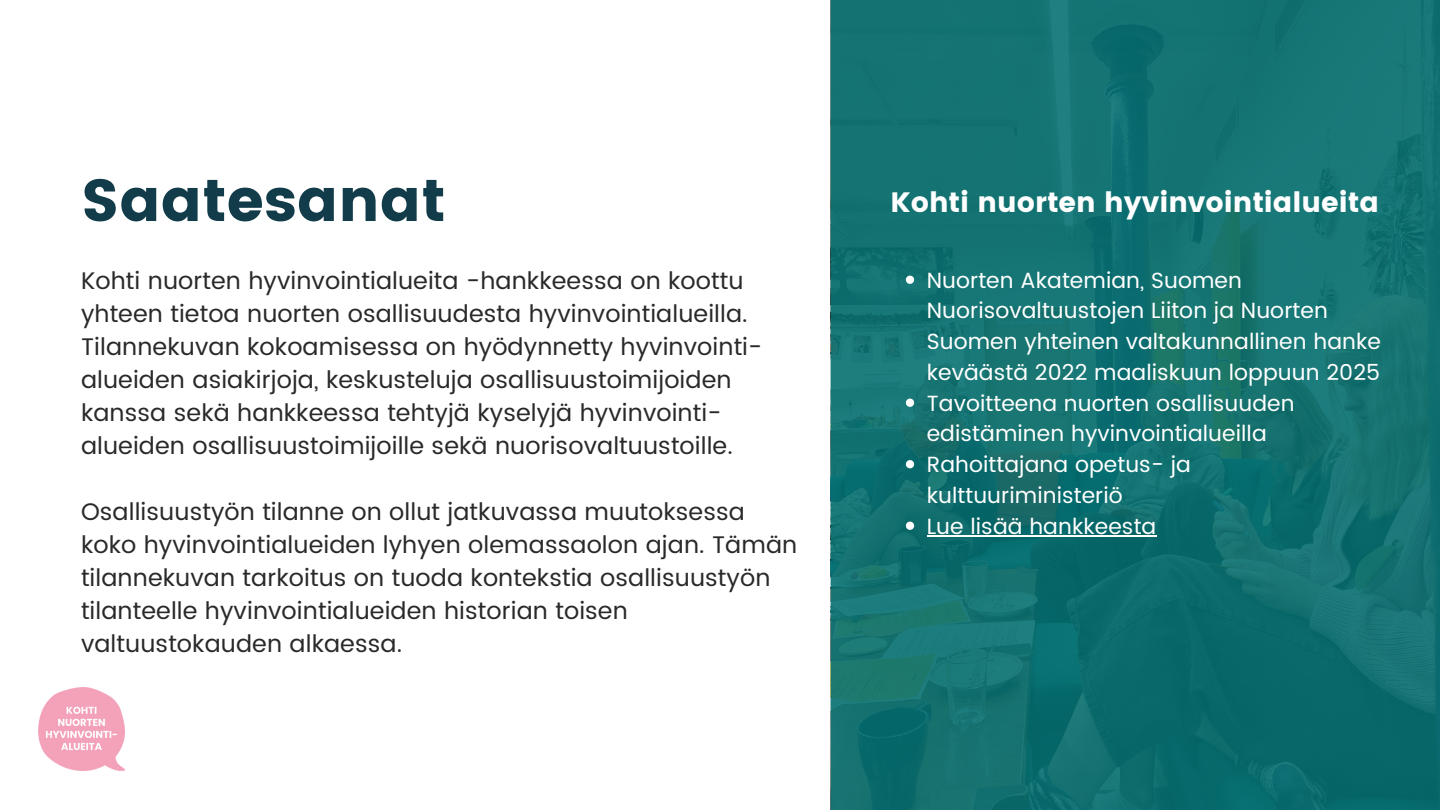
<style>
.page{position:relative;width:1440px;height:810px;background:#fff}
.page>*{position:absolute;margin:0;border:0;box-sizing:border-box;transform-origin:0 0}
.t1{font:59.2px "Poppins";color:#123c49}
.t2{font:28px "Poppins";color:#fff}
.t3{font:24px/33px "Poppins";letter-spacing:.005em;color:#292929}
.t4{font:22px/30.8px "Poppins";letter-spacing:.005em;color:#fff}
</style>
<div class="page">
<svg style="left:831px;top:0;width:609px;height:810px;background:#127170"></svg>
<img style="left:38px;top:688px;width:86px;height:82px">
<svg style="left:906px;top:276px;width:8px;height:8px"></svg>
<svg style="left:906px;top:399px;width:8px;height:8px"></svg>
<svg style="left:906px;top:460px;width:8px;height:8px"></svg>
<svg style="left:906px;top:522px;width:8px;height:8px"></svg>
<hr style="left:927px;top:535px;width:229px;height:2px;background:#fff">
<p class="t1" style="left:81px;top:166px;width:366px">Saatesanat</p>
<p class="t2" style="left:891px;top:186px;width:490px">Kohti nuorten hyvinvointialueita</p>
<h1 class="t3" style="left:81px;top:264px;width:683px">Kohti nuorten hyvinvointialueita -hankkeessa on koottu yhteen tietoa nuorten osallisuudesta hyvinvointialueilla.<br>Tilannekuvan kokoamisessa on hyödynnetty hyvinvointi&shy;alueiden asiakirjoja, keskusteluja osallisuustoimijoiden kanssa sekä hankkeessa tehtyjä kyselyjä hyvinvointi&shy;alueiden osallisuustoimijoille sekä nuorisovaltuustoille.</h1>
<p class="t3" style="left:81px;top:495px;width:718px">Osallisuustyön tilanne on ollut jatkuvassa muutoksessa koko hyvinvointialueiden lyhyen olemassaolon ajan. Tämän tilannekuvan tarkoitus on tuoda kontekstia osallisuustyön tilanteelle hyvinvointialueiden historian toisen valtuustokauden alkaessa.</p>
<p class="t4" style="left:927px;top:265px;width:456px">Nuorten Akatemian, Suomen Nuorisovaltuustojen Liiton ja Nuorten Suomen yhteinen valtakunnallinen hanke keväästä 2022 maaliskuun loppuun 2025</p>
<h2 class="t4" style="left:927px;top:388px;width:369px">Tavoitteena nuorten osallisuuden edistäminen hyvinvointialueilla</h2>
<p class="t4" style="left:927px;top:449px;width:266px">Rahoittajana opetus- ja kulttuuriministeriö</p>
<p class="t4" style="left:927px;top:511px;width:231px">Lue lisää hankkeesta</p>
</div>
